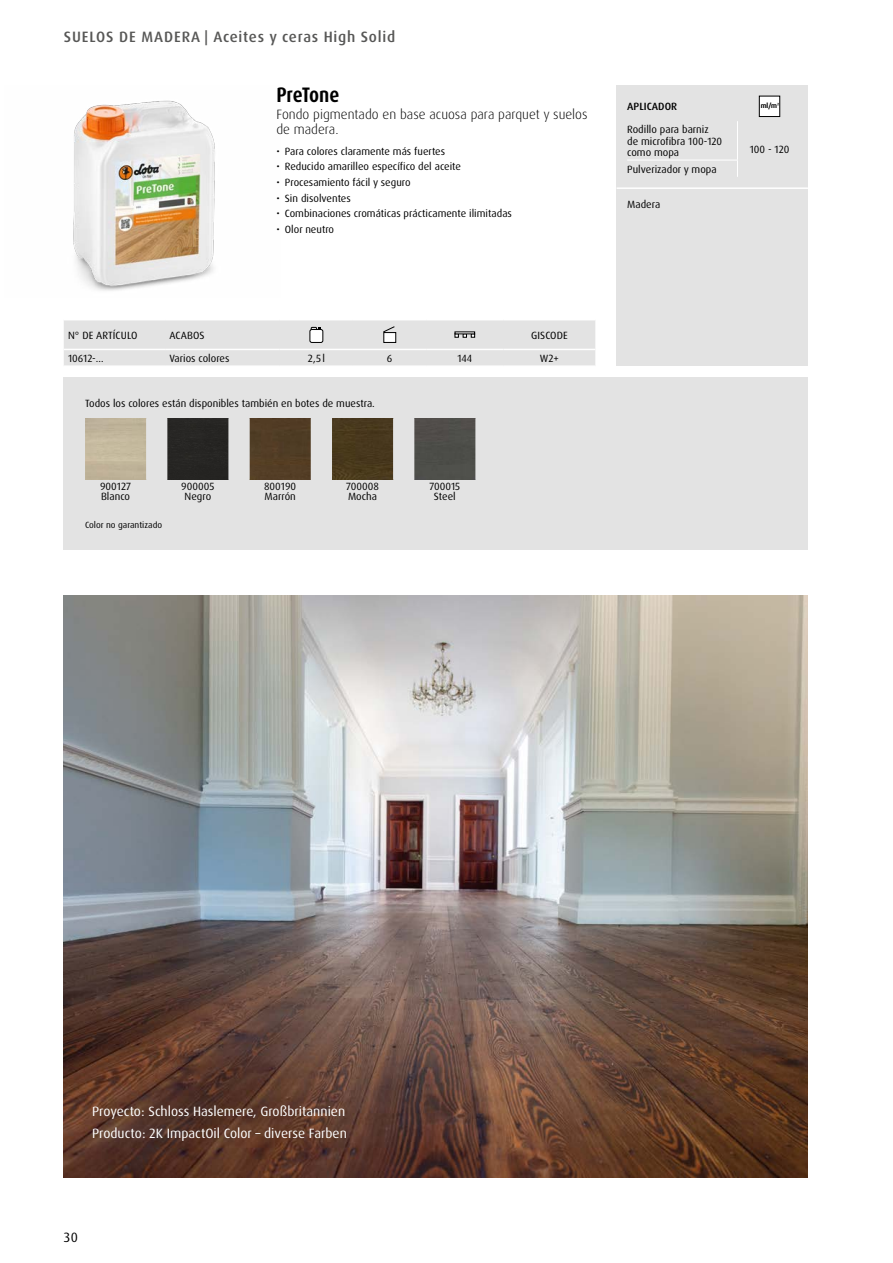
<style>
.page{position:relative;width:893px;height:1263px;background:#fff}
.page>*{position:absolute;margin:0;border:0;box-sizing:border-box;transform-origin:0 0}
.t1{font:700 condensed 21px "Dax Pro";letter-spacing:-.005em;color:#000}
.t2{font:500 15px "Dax Pro";letter-spacing:.05em;color:#575756}
.t3{font:13.5px/21.3px "Dax Pro";color:#fff}
.t4{font:300 13.5px/15px "Dax Pro";color:#000}
.t5{font:13.5px "Dax Pro";color:#000}
.t6{font:10.5px/10.5px "Dax Pro";color:#000}
.t7{font:500 10.5px "Dax Pro";color:#000}
.t8{font:9px "Dax Pro";color:#000}
.t9{font:700 expanded 6.9px "Dax Pro";color:#000;scale:.86 1}
.s1{font-size:5.7px}
</style>
<div class="page">
<img style="left:64px;top:595px;width:744px;height:583px">
<img style="left:73px;top:100px;width:142px;height:191px">
<div style="left:617px;top:85px;width:191px;height:238px;background:#e3e3e3"></div>
<div style="left:617px;top:319px;width:191px;height:46px;background:#e3e3e3"></div>
<svg style="left:64px;top:320px;width:531px;height:46px;background:#e2e2e2"></svg>
<div style="left:64px;top:378px;width:744px;height:172px;background:#e3e3e3"></div>
<div style="left:167px;top:418px;width:61px;height:61px;background:#262523"></div>
<div style="left:250px;top:418px;width:61px;height:61px;background:#523d25"></div>
<div style="left:332px;top:418px;width:61px;height:61px;background:#48381d"></div>
<div style="left:414px;top:418px;width:61px;height:61px;background:#4f4e4a"></div>
<hr style="left:617px;top:187px;width:191px;height:2px;background:#fff">
<svg style="left:628px;top:96px;width:153px;height:81px"></svg>
<hr style="left:627px;top:160px;width:111px;height:1px;background:#fff">
<div style="left:759px;top:96px;width:21px;height:21px;background:#fff;border:1px solid #000"></div>
<h2 class="t2" style="left:64px;top:27px;width:333px">SUELOS DE MADERA | Aceites y ceras High Solid</h2>
<h1 class="t1" style="left:276px;top:81px;width:65px">PreTone</h1>
<p class="t4" style="left:276px;top:107px;width:313px">Fondo pigmentado en base acuosa para parquet y suelos de madera.</p>
<p class="t6" style="left:276px;top:146px;width:170px">• Para colores claramente más fuertes</p>
<p class="t6" style="left:276px;top:162px;width:186px">• Reducido amarilleo específico del aceite</p>
<p class="t6" style="left:276px;top:177px;width:136px">• Procesamiento fácil y seguro</p>
<p class="t6" style="left:276px;top:193px;width:76px">• Sin disolventes</p>
<p class="t6" style="left:276px;top:208px;width:237px">• Combinaciones cromáticas prácticamente ilimitadas</p>
<p class="t6" style="left:276px;top:224px;width:59px">• Olor neutro</p>
<p class="t6" style="left:68px;top:330px;width:71px">N° DE ARTÍCULO</p>
<p class="t6" style="left:169px;top:330px;width:37px">ACABOS</p>
<p class="t6" style="left:531px;top:330px;width:38px">GISCODE</p>
<p class="t6" style="left:68px;top:353px;width:37px">10612-…</p>
<p class="t6" style="left:169px;top:353px;width:62px">Varios colores</p>
<p class="t6" style="left:308px;top:353px;width:19px">2,5l</p>
<p class="t6" style="left:387px;top:353px;width:7px">6</p>
<p class="t6" style="left:457px;top:353px;width:16px">144</p>
<p class="t6" style="left:540px;top:353px;width:21px">W2+</p>
<p class="t6" style="left:85px;top:398px;width:291px">Todos los colores están disponibles también en botes de muestra.</p>
<p class="t6" style="left:100px;top:481px;width:33px">900127<br>Blanco</p>
<p class="t6" style="left:181px;top:481px;width:35px;text-align:center">900005<br>Negro</p>
<p class="t6" style="left:264px;top:481px;width:34px">800190<br>Marrón</p>
<p class="t6" style="left:346px;top:481px;width:34px">700008<br>Mocha</p>
<p class="t6" style="left:429px;top:481px;width:32px;text-align:center">700015<br>Steel</p>
<p class="t8" style="left:85px;top:519px;width:79px">Color no garantizado</p>
<p class="t7" style="left:627px;top:100px;width:51px">APLICADOR</p>
<p class="t9" style="left:761px;top:101px;width:23px">ml/m<span class="s1">²</span></p>
<p class="t6" style="left:627px;top:124px;width:96px;line-height:11.2px">Rodillo para barniz de microfibra 100-120 como mopa</p>
<p class="t6" style="left:750px;top:144px;width:41px">100 - 120</p>
<p class="t6" style="left:627px;top:164px;width:91px">Pulverizador y mopa</p>
<p class="t6" style="left:627px;top:199px;width:35px">Madera</p>
<p class="t3" style="left:92px;top:1101px;width:256px">Proyecto: Schloss Haslemere, Großbritannien<br>Producto: 2K ImpactOil Color – diverse Farben</p>
<p class="t5" style="left:64px;top:1228px;width:16px">30</p>
</div>
